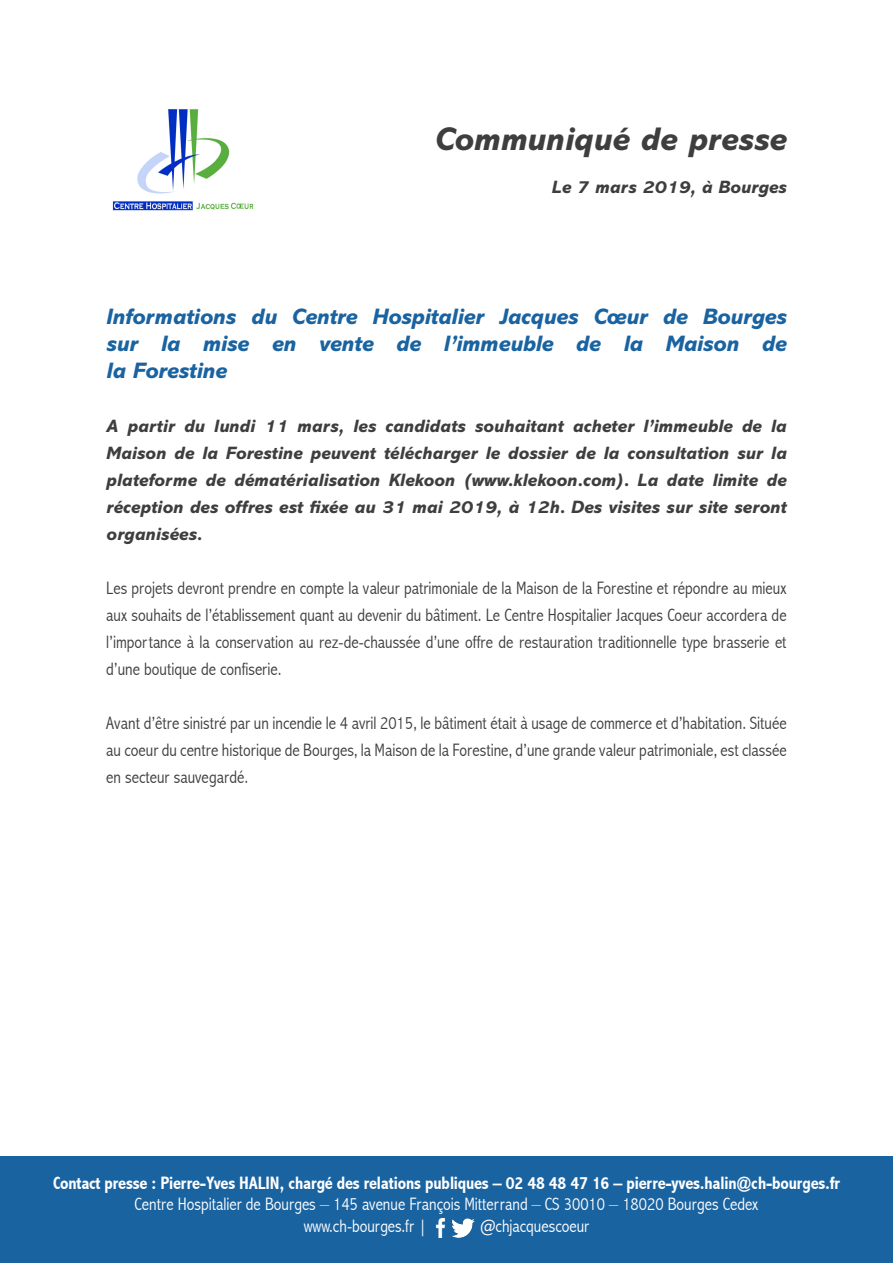
<style>
.page{position:relative;width:893px;height:1263px;background:#fff}
.page>*{position:absolute;margin:0;border:0;box-sizing:border-box;transform-origin:0 0}
.t1{font:italic 800 33px "Abadi MT Std";color:#3e3e3f}
.t2{font:italic 800 22.5px/27px "Abadi MT Std";letter-spacing:-.01em;color:#1a63a1}
.t3{font:300 condensed 18px/27px "Abadi";color:#3e3e3f;text-align:justify}
.t4{font:italic 800 18px/27px "Abadi MT Std";color:#3e3e3f;text-align:justify}
.t5{font:300 condensed 18px "Abadi";color:#fff}
.t6{font:700 condensed 18px "Abadi";letter-spacing:-.01em;color:#fff}
</style>
<div class="page">
<img style="left:112px;top:109px;width:142px;height:102px">
<div style="left:0;top:1157px;width:893px;height:106px;background:#1a63a1"></div>
<img style="left:435px;top:1219px;width:11px;height:18px">
<img style="left:451px;top:1218px;width:23px;height:20px">
<p class="t1" style="left:435px;top:120px;width:353px">Communiqué de presse</p>
<p class="t4" style="left:552px;top:174px;width:236px">Le 7 mars 2019, à Bourges</p>
<p class="t2" style="left:106px;top:303px;width:682px">Informations du Centre Hospitalier Jacques Cœur de Bourges</p>
<p class="t2" style="left:106px;top:330px;width:682px">sur la mise en vente de l’immeuble de la Maison de la Forestine</p>
<p class="t4" style="left:106px;top:412px;width:682px">A partir du lundi 11 mars, les candidats souhaitant acheter l’immeuble de la Maison de la Forestine peuvent télécharger le dossier de la consultation sur la plateforme de dématérialisation Klekoon (www.klekoon.com). La date limite de réception des offres est fixée au 31 mai 2019, à 12h. Des visites sur site seront organisées.</p>
<p class="t3" style="left:106px;top:574px;width:682px">Les projets devront prendre en compte la valeur patrimoniale de la Maison de la Forestine et répondre au mieux aux souhaits de l’établissement quant au devenir du bâtiment. Le Centre Hospitalier Jacques Coeur accordera de l’importance à la conservation au rez-de-chaussée d’une offre de restauration traditionnelle type brasserie et d’une boutique de confiserie.</p>
<p class="t3" style="left:106px;top:709px;width:682px">Avant d’être sinistré par un incendie le 4 avril 2015, le bâtiment était à usage de commerce et d’habitation. Située au coeur du centre historique de Bourges, la Maison de la Forestine, d’une grande valeur patrimoniale, est classée en secteur sauvegardé.</p>
<p class="t6" style="left:53px;top:1172px;width:788px">Contact presse : Pierre-Yves HALIN, chargé des relations publiques – 02 48 48 47 16 – pierre-yves.halin@ch-bourges.fr</p>
<p class="t5" style="left:135px;top:1194px;width:625px">Centre Hospitalier de Bourges – 145 avenue François Mitterrand – CS 30010 – 18020 Bourges Cedex</p>
<p class="t5" style="left:304px;top:1215px;width:125px">www.ch-bourges.fr |</p>
<p class="t5" style="left:481px;top:1215px;width:110px">@chjacquescoeur</p>
</div>
